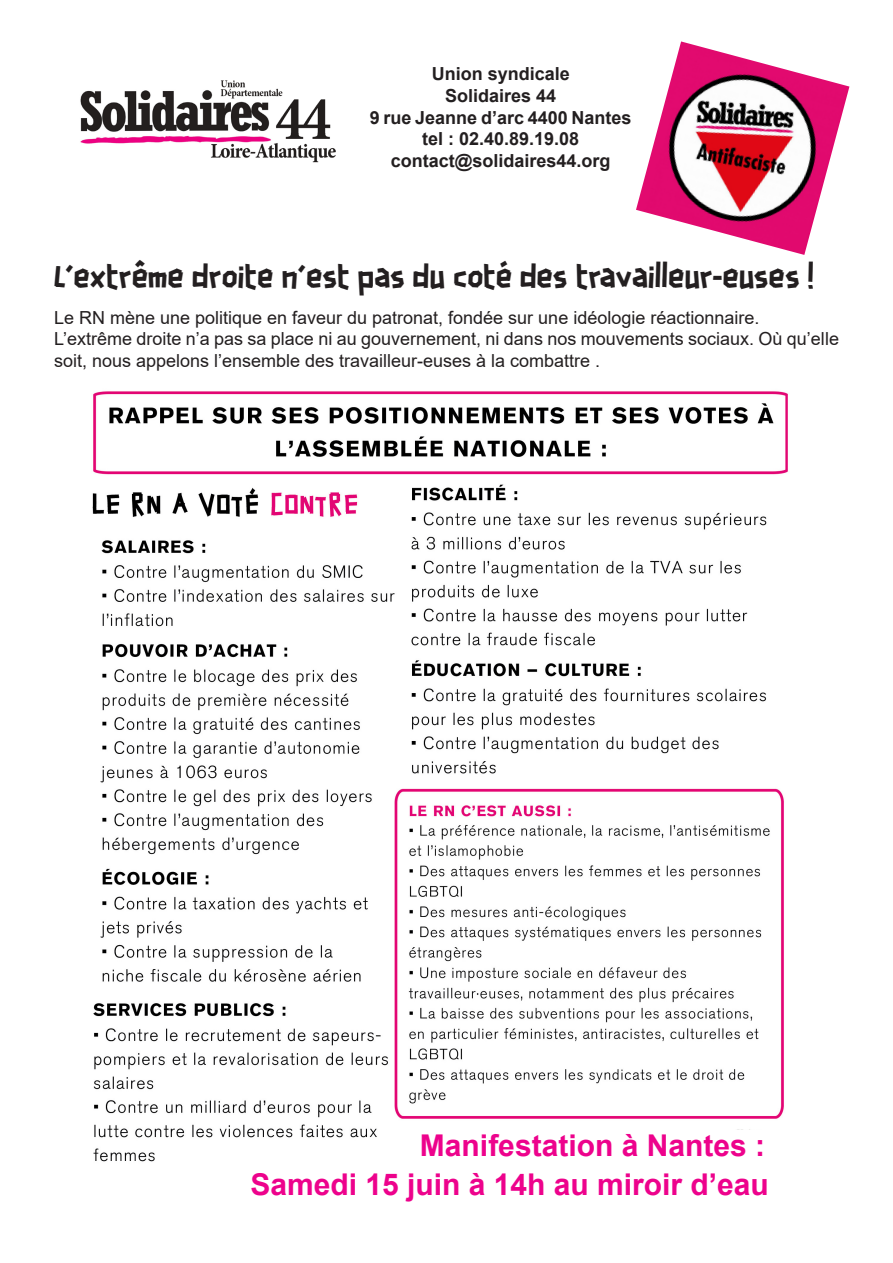
<style>
.page{position:relative;width:893px;height:1263px;background:#fff}
.page>*{position:absolute;margin:0;border:0;box-sizing:border-box;transform-origin:0 0}
.t1{font:700 30px "Arial";color:#ed028c}
.t2{font:28.5px "Scotchlidaires";color:#231f20}
.t3{font:18px/21.6px "Arial";color:#231f20}
.t4{font:700 18px "Arial";color:#231f20}
</style>
<div class="page">
<img style="left:80px;top:80px;width:256px;height:83px">
<img style="left:636px;top:41px;width:213px;height:214px">
<img style="left:92px;top:391px;width:696px;height:771px">
<div style="left:416px;top:1130px;width:376px;height:41px;background:#fff"></div>
<p class="t4" style="left:432px;top:61px;width:140px">Union syndicale</p>
<p class="t4" style="left:445px;top:83px;width:113px">Solidaires 44</p>
<p class="t4" style="left:370px;top:104px;width:263px">9 rue Jeanne d’arc 4400 Nantes</p>
<p class="t4" style="left:422px;top:126px;width:159px">tel : 02.40.89.19.08</p>
<p class="t4" style="left:391px;top:148px;width:221px">contact@solidaires44.org</p>
<p class="t2" style="left:54px;top:256px;width:761px">L’extrême droite n’est pas du coté des travailleur-euses !</p>
<p class="t3" style="left:54px;top:306px;width:707px">Le RN mène une politique en faveur du patronat, fondée sur une idéologie réactionnaire.</p>
<p class="t3" style="left:54px;top:328px;width:786px">L’extrême droite n’a pas sa place ni au gouvernement, ni dans nos mouvements sociaux. Où qu’elle soit, nous appelons l’ensemble des travailleur-euses à la combattre .</p>
<p class="t1" style="left:420px;top:1125px;width:347px">Manifestation à Nantes :</p>
<p class="t1" style="left:250px;top:1163px;width:520px">Samedi 15 juin à 14h au miroir d’eau</p>
</div>
